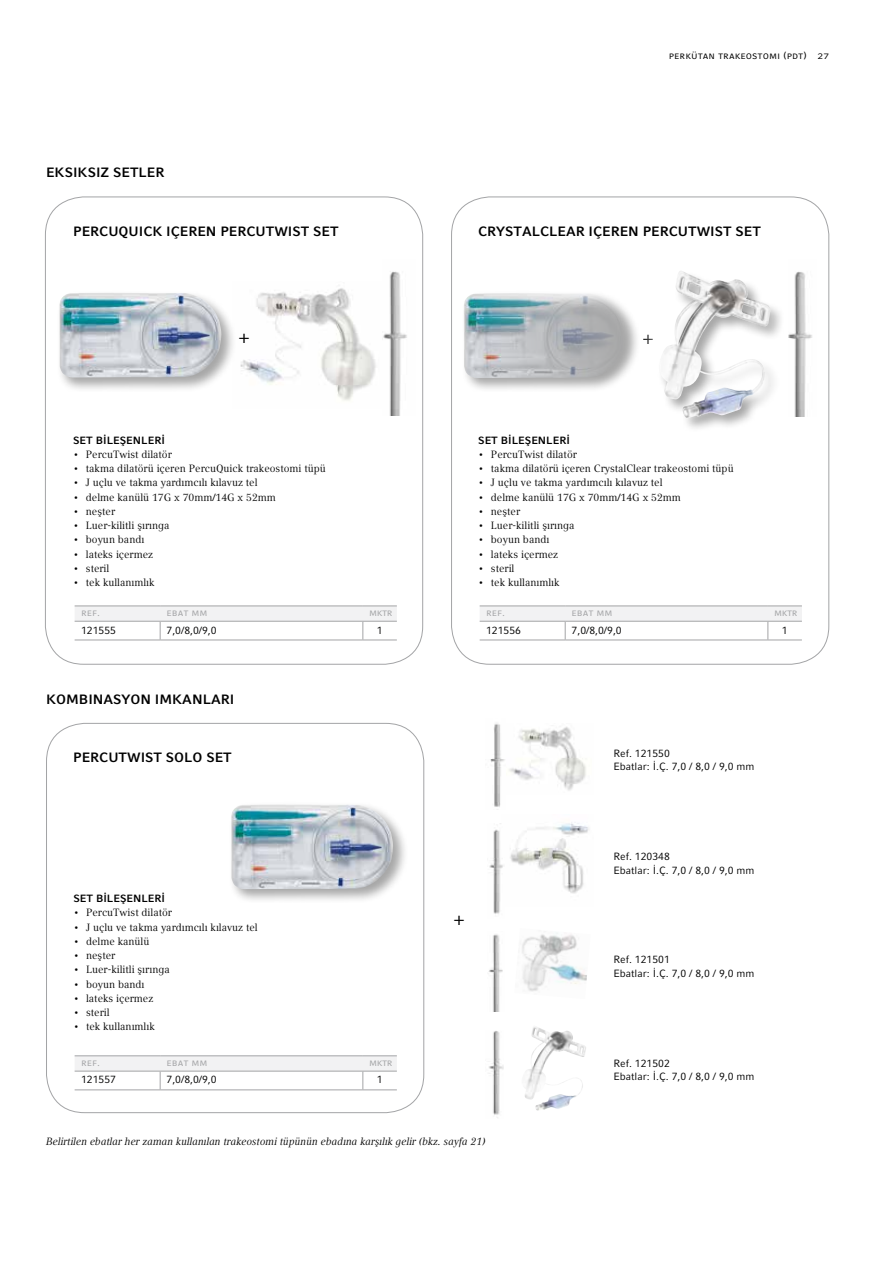
<style>
.page{position:relative;width:893px;height:1263px;background:#fff}
.page>*{position:absolute;margin:0;border:0;box-sizing:border-box;transform-origin:0 0}
.t1{font:18px "Compatil Fact LT Pro";color:#000}
.t2{font:700 13.5px "Compatil Fact LT Pro";color:#000}
.t3{font:10.5px "Compatil Text LT Pro";color:#000}
.t4{font:10.5px/13.5px "Compatil Fact LT Pro";color:#000}
.t5{font:italic 10.5px "Compatil Text LT Pro";color:#000}
.t6{font:10.5px "Compatil Fact LT Pro";color:#a3a4a6}
.t7{font:700 10.5px "Compatil Fact LT Pro";color:#000}
</style>
<div class="page">
<div style="left:228px;top:801px;width:180px;height:103px;background:#000;opacity:.35"></div>
<img style="left:231px;top:804px;width:162px;height:85px">
<img style="left:509px;top:727px;width:77px;height:64px">
<img style="left:510px;top:822px;width:79px;height:72px">
<img style="left:522px;top:933px;width:65px;height:59px">
<img style="left:525px;top:1027px;width:57px;height:84px">
<img style="left:490px;top:723px;width:15px;height:84px">
<img style="left:489px;top:829px;width:14px;height:85px">
<img style="left:488px;top:934px;width:15px;height:77px">
<img style="left:489px;top:1031px;width:15px;height:87px">
<img style="left:240px;top:288px;width:136px;height:113px">
<div style="left:57px;top:290px;width:179px;height:103px;background:#000;opacity:.35"></div>
<img style="left:59px;top:293px;width:163px;height:84px">
<img style="left:383px;top:271px;width:24px;height:144px">
<div style="left:657px;top:270px;width:129px;height:161px;background:#000;opacity:.35"></div>
<img style="left:659px;top:273px;width:104px;height:145px">
<div style="left:461px;top:290px;width:180px;height:103px;background:#000;opacity:.35"></div>
<img style="left:464px;top:293px;width:162px;height:85px">
<img style="left:788px;top:271px;width:24px;height:145px">
<svg style="left:75px;top:1056px;width:322px;height:33px"></svg>
<hr style="left:75px;top:1089px;width:85px;height:1px;background:#a3a4a6">
<hr style="left:160px;top:1089px;width:203px;height:1px;background:#a3a4a6">
<hr style="left:363px;top:1089px;width:34px;height:1px;background:#a3a4a6">
<hr style="left:75px;top:1055px;width:85px;height:1px;background:#a3a4a6">
<hr style="left:75px;top:1071px;width:85px;height:1px;background:#a3a4a6">
<hr style="left:160px;top:1055px;width:203px;height:1px;background:#a3a4a6">
<hr style="left:160px;top:1071px;width:203px;height:1px;background:#a3a4a6">
<hr style="left:363px;top:1055px;width:34px;height:1px;background:#a3a4a6">
<hr style="left:363px;top:1071px;width:34px;height:1px;background:#a3a4a6">
<svg style="left:75px;top:606px;width:322px;height:34px"></svg>
<hr style="left:75px;top:640px;width:85px;height:1px;background:#a3a4a6">
<hr style="left:160px;top:640px;width:203px;height:1px;background:#a3a4a6">
<hr style="left:363px;top:640px;width:34px;height:1px;background:#a3a4a6">
<hr style="left:75px;top:605px;width:85px;height:1px;background:#a3a4a6">
<hr style="left:75px;top:621px;width:85px;height:1px;background:#a3a4a6">
<hr style="left:160px;top:605px;width:203px;height:1px;background:#a3a4a6">
<hr style="left:160px;top:621px;width:203px;height:1px;background:#a3a4a6">
<hr style="left:363px;top:605px;width:34px;height:1px;background:#a3a4a6">
<hr style="left:363px;top:621px;width:34px;height:1px;background:#a3a4a6">
<svg style="left:480px;top:606px;width:322px;height:34px"></svg>
<hr style="left:480px;top:640px;width:85px;height:1px;background:#a3a4a6">
<hr style="left:565px;top:640px;width:203px;height:1px;background:#a3a4a6">
<hr style="left:768px;top:640px;width:34px;height:1px;background:#a3a4a6">
<hr style="left:480px;top:605px;width:85px;height:1px;background:#a3a4a6">
<hr style="left:480px;top:621px;width:85px;height:1px;background:#a3a4a6">
<hr style="left:565px;top:605px;width:203px;height:1px;background:#a3a4a6">
<hr style="left:565px;top:621px;width:203px;height:1px;background:#a3a4a6">
<hr style="left:768px;top:605px;width:34px;height:1px;background:#a3a4a6">
<hr style="left:768px;top:621px;width:34px;height:1px;background:#a3a4a6">
<p class="t2" style="left:46px;top:164px;width:117px">EKSIKSIZ SETLER</p>
<p class="t4" style="left:669px;top:48px;width:162px">Perkütan trakeostomi (PDT) 27</p>
<p class="t2" style="left:73px;top:223px;width:267px">PERCUQUICK IÇEREN PERCUTWIST SET</p>
<p class="t2" style="left:478px;top:223px;width:284px">CRYSTALCLEAR IÇEREN PERCUTWIST SET</p>
<h1 class="t1" style="left:239px;top:326px;width:12px">+</h1>
<h1 class="t1" style="left:643px;top:327px;width:12px">+</h1>
<p class="t7" style="left:73px;top:434px;width:41px">SET BİLEŞE</p>
<p class="t7" style="left:133px;top:434px;width:34px">NLERİ</p>
<p class="t3" style="left:73px;top:448px;width:100px">• PercuTwist dilatör</p>
<p class="t3" style="left:73px;top:462px;width:254px">• takma dilatörü içeren PercuQuick trakeostomi tüpü</p>
<p class="t3" style="left:73px;top:477px;width:186px">• J uçlu ve takma yardımcılı kılavuz tel</p>
<p class="t3" style="left:73px;top:491px;width:204px">• delme kanülü 17G x 70mm/14G x 52mm</p>
<p class="t3" style="left:73px;top:505px;width:44px">• neşter</p>
<p class="t3" style="left:73px;top:519px;width:98px">• Luer-kilitli şırınga</p>
<p class="t3" style="left:73px;top:534px;width:73px">• boyun bandı</p>
<p class="t3" style="left:73px;top:548px;width:81px">• lateks içermez</p>
<p class="t3" style="left:73px;top:562px;width:38px">• steril</p>
<p class="t3" style="left:73px;top:576px;width:83px">• tek kullanımlık</p>
<p class="t6" style="left:81px;top:606px;width:21px">ref.</p>
<p class="t6" style="left:167px;top:606px;width:43px">Ebat mm</p>
<p class="t6" style="left:369px;top:606px;width:25px">M ktr</p>
<p class="t4" style="left:81px;top:623px;width:37px">121555</p>
<p class="t4" style="left:167px;top:623px;width:52px">7,0/8,0/9,0</p>
<p class="t4" style="left:377px;top:623px;width:7px">1</p>
<p class="t2" style="left:46px;top:691px;width:182px">KOMBINASYON IMKAN LARI</p>
<p class="t2" style="left:73px;top:749px;width:160px">PERCUTWIST SOLO SET</p>
<p class="t7" style="left:73px;top:892px;width:41px">SET BİLEŞE</p>
<p class="t7" style="left:133px;top:892px;width:34px">NLERİ</p>
<p class="t3" style="left:73px;top:907px;width:100px">• PercuTwist dilatör</p>
<p class="t3" style="left:73px;top:921px;width:186px">• J uçlu ve takma yardımcılı kılavuz tel</p>
<p class="t3" style="left:73px;top:935px;width:78px">• delme kanülü</p>
<p class="t3" style="left:73px;top:949px;width:44px">• neşter</p>
<p class="t3" style="left:73px;top:963px;width:98px">• Luer-kilitli şırınga</p>
<p class="t3" style="left:73px;top:978px;width:73px">• boyun bandı</p>
<p class="t3" style="left:73px;top:992px;width:81px">• lateks içermez</p>
<p class="t3" style="left:73px;top:1006px;width:38px">• steril</p>
<p class="t3" style="left:73px;top:1020px;width:83px">• tek kullanımlık</p>
<p class="t6" style="left:81px;top:1056px;width:21px">ref.</p>
<p class="t6" style="left:167px;top:1056px;width:43px">Ebat mm</p>
<p class="t6" style="left:369px;top:1056px;width:25px">M ktr</p>
<p class="t4" style="left:81px;top:1073px;width:37px">121557</p>
<p class="t4" style="left:167px;top:1073px;width:52px">7,0/8,0/9,0</p>
<p class="t4" style="left:377px;top:1073px;width:7px">1</p>
<p class="t7" style="left:478px;top:434px;width:41px">SET BİLEŞE</p>
<p class="t7" style="left:538px;top:434px;width:34px">NLERİ</p>
<p class="t3" style="left:478px;top:448px;width:100px">• PercuTwist dilatör</p>
<p class="t3" style="left:478px;top:462px;width:257px">• takma dilatörü içeren CrystalClear trakeostomi tüpü</p>
<p class="t3" style="left:478px;top:477px;width:186px">• J uçlu ve takma yardımcılı kılavuz tel</p>
<p class="t3" style="left:478px;top:491px;width:204px">• delme kanülü 17G x 70mm/14G x 52mm</p>
<p class="t3" style="left:478px;top:505px;width:44px">• neşter</p>
<p class="t3" style="left:478px;top:519px;width:98px">• Luer-kilitli şırınga</p>
<p class="t3" style="left:478px;top:534px;width:73px">• boyun bandı</p>
<p class="t3" style="left:478px;top:548px;width:81px">• lateks içermez</p>
<p class="t3" style="left:478px;top:562px;width:38px">• steril</p>
<p class="t3" style="left:478px;top:576px;width:83px">• tek kullanımlık</p>
<p class="t6" style="left:486px;top:606px;width:21px">ref.</p>
<p class="t6" style="left:572px;top:606px;width:43px">Ebat mm</p>
<p class="t6" style="left:774px;top:606px;width:25px">M ktr</p>
<p class="t4" style="left:486px;top:623px;width:37px">121556</p>
<p class="t4" style="left:572px;top:623px;width:52px">7,0/8,0/9,0</p>
<p class="t4" style="left:782px;top:623px;width:7px">1</p>
<h1 class="t1" style="left:454px;top:908px;width:12px">+</h1>
<p class="t4" style="left:613px;top:746px;width:143px">Ref. 121550<br>Ebatlar: İ.Ç. 7,0 / 8,0 / 9,0 mm</p>
<p class="t4" style="left:613px;top:850px;width:143px">Ref. 120348<br>Ebatlar: İ.Ç. 7,0 / 8,0 / 9,0 mm</p>
<p class="t4" style="left:613px;top:953px;width:143px">Ref. 121501<br>Ebatlar: İ.Ç. 7,0 / 8,0 / 9,0 mm</p>
<p class="t4" style="left:613px;top:1056px;width:143px">Ref. 121502<br>Ebatlar: İ.Ç. 7,0 / 8,0 / 9,0 mm</p>
<p class="t5" style="left:46px;top:1135px;width:441px">Belirtilen ebatlar her zaman kullanılan trakeostomi tüpünün ebadına karşılık gelir (bkz. sayfa 21)</p>
</div>
